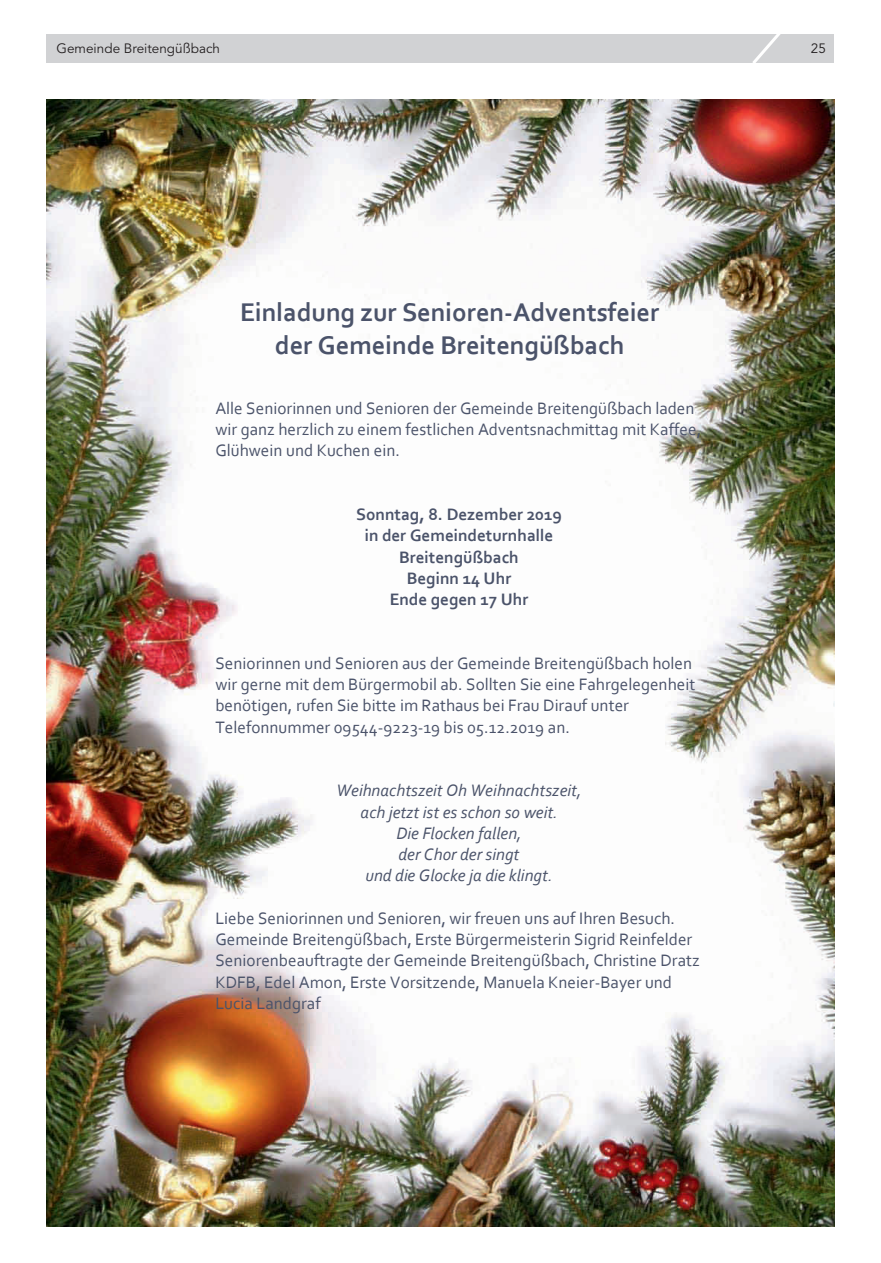
<style>
.page{position:relative;width:881px;height:1263px;background:#fff}
.page>*{position:absolute;margin:0;border:0;box-sizing:border-box;transform-origin:0 0}
.t1{font:700 26.85px/32.7px "Gkqxtd Corbel";color:#4b536a;text-align:center}
.t2{font:17.4px/21.1px "Gbrwvl Corbel";color:#4b536a}
.t3{font:italic 17.4px/21.3px "Wyjvrm Corbel";color:#4b536a;text-align:center}
.t4{font:700 17.4px/21.3px "Gkqxtd Corbel";color:#4b536a;text-align:center}
.t5{font:13.5px "Avenir LT";color:#231f20}
</style>
<div class="page">
<div style="left:47px;top:34px;width:786px;height:28px;background:#d1d2d4"></div>
<svg style="left:748px;top:34px;width:36px;height:29px"></svg>
<img style="left:47px;top:100px;width:786px;height:1127px">
<p class="t5" style="left:57px;top:40px;width:165px">Gemeinde Breitengüßbach</p>
<p class="t5" style="left:810px;top:40px;width:17px">25</p>
<h1 class="t1" style="left:240px;top:296px;width:420px">Einladung zur Senioren-Adventsfeier der Gemeinde Breitengüßbach</h1>
<p class="t2" style="left:215px;top:397px;width:487px">Alle Seniorinnen und Senioren der Gemeinde Breitengüßbach laden wir ganz herzlich zu einem festlichen Adventsnachmittag mit Kaffee,<br>Glühwein und Kuchen ein.</p>
<p class="t4" style="left:356px;top:503px;width:207px">Sonntag, 8. Dezember 2019 in der Gemeindeturnhalle<br>Breitengüßbach<br>Beginn 14 Uhr<br>Ende gegen 17 Uhr</p>
<p class="t2" style="left:215px;top:652px;width:481px">Seniorinnen und Senioren aus der Gemeinde Breitengüßbach holen wir gerne mit dem Bürgermobil ab. Sollten Sie eine Fahrgelegenheit benötigen, rufen Sie bitte im Rathaus bei Frau Dirauf unter Telefonnummer 09544-9223-19 bis 05.12.2019 an.</p>
<p class="t3" style="left:336px;top:779px;width:246px">Weihnachtszeit Oh Weihnachtszeit, ach jetzt ist es schon so weit.<br>Die Flocken fallen,<br>der Chor der singt<br>und die Glocke ja die klingt.</p>
<p class="t2" style="left:215px;top:907px;width:485px">Liebe Seniorinnen und Senioren, wir freuen uns auf Ihren Besuch.<br>Gemeinde Breitengüßbach, Erste Bürgermeisterin Sigrid Reinfelder Seniorenbeauftragte der Gemeinde Breitengüßbach, Christine Dratz KDFB, Edel Amon, Erste Vorsitzende, Manuela Kneier-Bayer und Lucia Landgraf</p>
</div>
